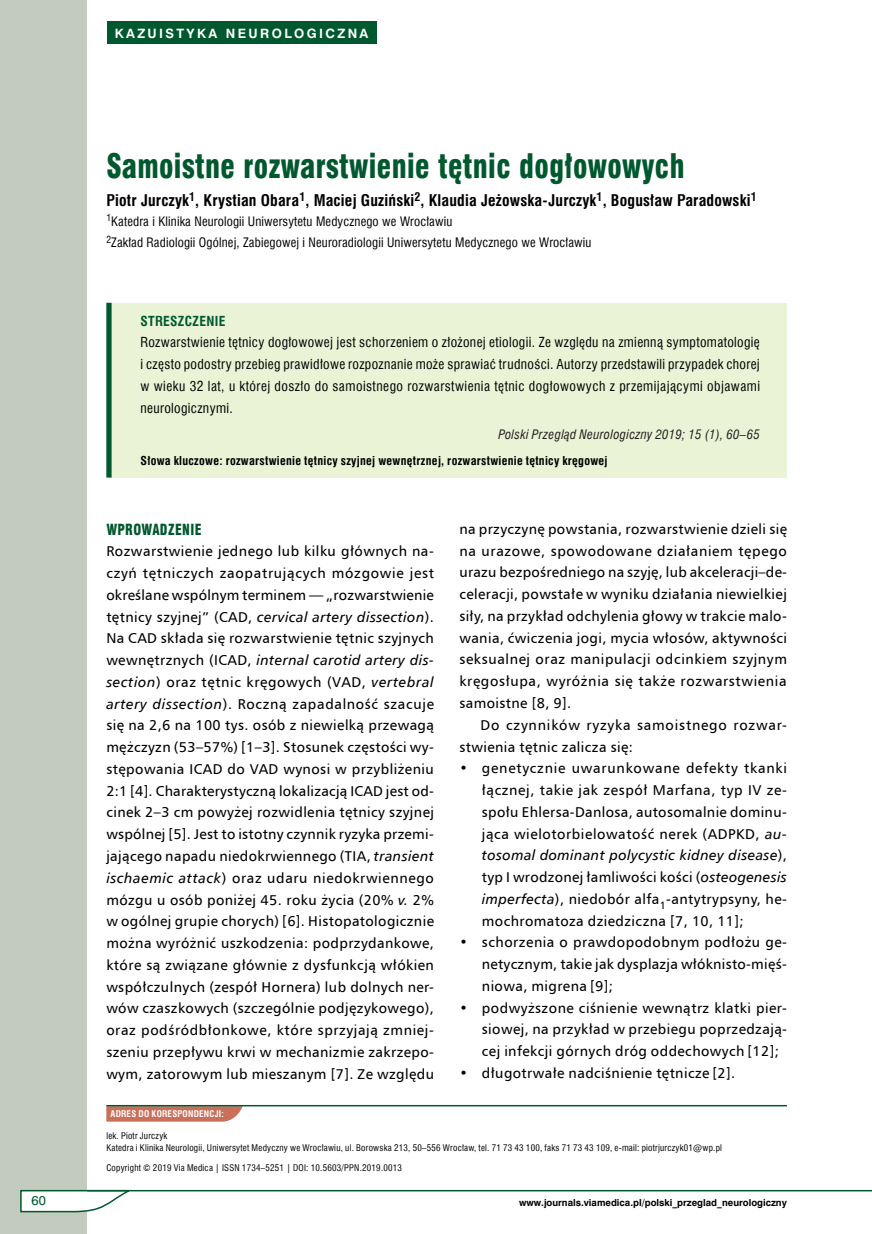
<style>
.page{position:relative;width:872px;height:1234px;background:#fff}
.page>*{position:absolute;margin:0;border:0;box-sizing:border-box;transform-origin:0 0}
.Tytuł_I_---_PL{font:33px "Swis 721 Blk Cn EU";letter-spacing:.015em;color:#00582e;scale:.88 1}
.Autorzy{font:700 15.75px "Swis 721 Cn EU";letter-spacing:.015em;color:#000}
.Śródtytuł_1{font:15px "Swis 721 Blk Cn EU";letter-spacing:.025em;color:#00582e;scale:.88 1}
.Tekst_-_pierwszy_aka{font:14.25px/21.8px "Humnst 777 EU";letter-spacing:.03em;color:#000;text-align:justify}
.Tekst_-_nastepne_aka{font:14.25px/21.8px "Humnst 777 EU";letter-spacing:.055em;color:#000}
.Streszczenie_TXT{font:13.5px/21.8px "Swis 721 Cn EU";letter-spacing:.035em;color:#000;text-align:justify}
.Streszczenie_Tyt{font:700 13.5px "Swis 721 Cn EU";letter-spacing:.025em;color:#00582e}
.Kliniki{font:12.75px/21.8px "Swis 721 Cn EU";letter-spacing:.01em;color:#000}
.Streszczenia_PPN{font:italic 12.75px "Swis 721 Cn EU";letter-spacing:.025em;color:#211d1e}
.Streszczenia_Sło{font:700 12px "Swis 721 Cn EU";letter-spacing:.025em;color:#000}
.t1{font:700 12px "Swis 721 PL";letter-spacing:.2em;color:#fff}
.t2{font:12px "Swis 721 PL";color:#00582e}
.Adres_TXT{font:9px "Swis 721 Cn EU";letter-spacing:.025em;color:#000}
.t3{font:700 9px "Swis 721 PL";color:#000}
.Adres_śródtytuł{font:700 9px "Swis 721 Cn EU";letter-spacing:.025em;color:#fff}
.s1{font-style:italic}
</style>
<div class="page">
<div style="left:109px;top:303px;width:678px;height:174px;background:#eaf3d5"></div>
<div style="left:106px;top:303px;width:6px;height:174px;background:#00582e"></div>
<svg style="left:106px;top:1106px;width:137px;height:15px;background:#c67561"></svg>
<hr style="left:106px;top:1104px;width:681px;height:2px;background:#00582e">
<div style="left:0;top:0;width:87px;height:1233px;background:#c2cbbe"></div>
<svg style="left:20px;top:1189px;width:115px;height:23px"></svg>
<hr style="left:87px;top:1189px;width:785px;height:2px;background:#00582e">
<div style="left:107px;top:21px;width:269px;height:23px;background:#00582e"></div>
<p class="t1" style="left:115px;top:25px;width:255px">KAZUISTYKA NEUROLOGICZNA</p>
<p class="Tytuł_I_---_PL" style="left:106px;top:145px;width:658px">Samoistne rozwarstwienie tętnic dogłowowych</p>
<p class="Autorzy" style="left:106px;top:190px;width:652px">Piotr Jurczyk<sup>1</sup>, Krystian Obara<sup>1</sup>, Maciej Guziński<sup>2</sup>, Klaudia Jeżowska-Jurczyk<sup>1</sup>, Bogusław Paradowski<sup>1</sup></p>
<p class="Kliniki" style="left:106px;top:210px;width:487px"><sup>1</sup>Katedra i Klinika Neurologii Uniwersytetu Medycznego we Wrocławiu<br><sup>2</sup>Zakład Radiologii Ogólnej, Zabiegowej i Neuroradiologii Uniwersytetu Medycznego we Wrocławiu</p>
<p class="Streszczenie_Tyt" style="left:140px;top:312px;width:86px">STRESZCZENIE</p>
<p class="Streszczenie_TXT" style="left:140px;top:331px;width:621px">Rozwarstwienie tętnicy dogłowowej jest schorzeniem o złożonej etiologii. Ze względu na zmienną symptomatologię i często podostry przebieg prawidłowe rozpoznanie może sprawiać trudności. Autorzy przedstawili przypadek chorej w wieku 32 lat, u której doszło do samoistnego rozwarstwienia tętnic dogłowowych z przemijającymi objawami neurologicznymi.</p>
<p class="Streszczenia_PPN" style="left:498px;top:426px;width:263px">Polski Przegląd Neurologiczny 2019; 15 (1), 60–65</p>
<p class="Streszczenia_Sło" style="left:140px;top:453px;width:468px">Słowa kluczowe: rozwarstwienie tętnicy szyjnej wewnętrznej, rozwarstwienie tętnicy kręgowej</p>
<p class="Śródtytuł_1" style="left:106px;top:519px;width:110px">WPROWADZENIE</p>
<p class="Tekst_-_pierwszy_aka" style="left:106px;top:540px;width:329px">Rozwarstwienie jednego lub kilku głównych na&shy;czyń tętniczych zaopatrujących mózgowie jest określane wspólnym terminem — „rozwarstwienie tętnicy szyjnej” (CAD, <span class="s1">cervical artery dissection</span>).<br>Na CAD składa się rozwarstwienie tętnic szyjnych wewnętrznych (ICAD, <span class="s1">internal carotid artery dis&shy;section</span>) oraz tętnic kręgowych (VAD, <span class="s1">vertebral artery dissection</span>). Roczną zapadalność szacuje się na 2,6 na 100 tys. osób z niewielką przewagą mężczyzn (53–57%) [1–3]. Stosunek częstości wy&shy;stępowania ICAD do VAD wynosi w przybliżeniu 2:1 [4]. Charakterystyczną lokalizacją ICAD jest od&shy;cinek 2–3 cm powyżej rozwidlenia tętnicy szyjnej wspólnej [5]. Jest to istotny czynnik ryzyka przemi&shy;jającego napadu niedokrwiennego (TIA, <span class="s1">transient ischaemic attack</span>) oraz udaru niedokrwiennego mózgu u osób poniżej 45. roku życia (20% <span class="s1">v.</span> 2% w ogólnej grupie chorych) [6]. Histopatologicznie można wyróżnić uszkodzenia: podprzydankowe, które są związane głównie z dysfunkcją włókien współczulnych (zespół Hornera) lub dolnych ner&shy;wów czaszkowych (szczególnie podjęzykowego), oraz podśródbłonkowe, które sprzyjają zmniej&shy;szeniu przepływu krwi w mechanizmie zakrzepo&shy;wym, zatorowym lub mieszanym [7]. Ze względu</p>
<p class="Tekst_-_pierwszy_aka" style="left:459px;top:517px;width:329px">na przyczynę powstania, rozwarstwienie dzieli się na urazowe, spowodowane działaniem tępego urazu bezpośredniego na szyję, lub akceleracji–de&shy;celeracji, powstałe w wyniku działania niewielkiej siły, na przykład odchylenia głowy w trakcie malo&shy;wania, ćwiczenia jogi, mycia włosów, aktywności seksualnej oraz manipulacji odcinkiem szyjnym kręgosłupa, wyróżnia się także rozwarstwienia samoistne [8, 9].</p>
<p class="Tekst_-_nastepne_aka" style="left:459px;top:713px;width:329px;text-indent:21px">Do czynników ryzyka samoistnego rozwar&shy;stwienia tętnic zalicza się:</p>
<p class="Tekst_-_pierwszy_aka" style="left:482px;top:757px;width:306px;text-indent:-22px">• genetycznie uwarunkowane defekty tkanki łącznej, takie jak zespół Marfana, typ IV ze&shy;społu Ehlersa-Danlosa, autosomalnie dominu&shy;jąca wielotorbielowatość nerek (ADPKD, <span class="s1">au&shy;tosomal dominant polycystic kidney disease</span>), typ I wrodzonej łamliwości kości (<span class="s1">osteogenesis imperfecta</span>), niedobór alfa<sub>1</sub>-antytrypsyny, he&shy;mochromatoza dziedziczna [7, 10, 11];</p>
<p class="Tekst_-_pierwszy_aka" style="left:482px;top:931px;width:306px;text-indent:-22px">• schorzenia o prawdopodobnym podłożu ge&shy;netycznym, takie jak dysplazja włóknisto-mięś&shy;niowa, migrena [9];</p>
<p class="Tekst_-_pierwszy_aka" style="left:482px;top:996px;width:306px;text-indent:-22px">• podwyższone ciśnienie wewnątrz klatki pier&shy;siowej, na przykład w przebiegu poprzedzają&shy;cej infekcji górnych dróg oddechowych [12];</p>
<p class="Tekst_-_pierwszy_aka" style="left:459px;top:1061px;width:277px">• długotrwałe nadciśnienie tętnicze [2].</p>
<p class="Adres_śródtytuł" style="left:111px;top:1108px;width:115px">ADRES DO KORESPONDENCJI:</p>
<p class="Adres_TXT" style="left:106px;top:1129px;width:63px">lek. Piotr Jurczyk</p>
<p class="Adres_TXT" style="left:106px;top:1140px;width:617px">Katedra i Klinika Neurologii, Uniwersytet Medyczny we Wrocławiu, ul. Borowska 213, 50–556 Wrocław, tel. 71 73 43 100, faks 71 73 43 109, e-mail: piotrjurczyk01@wp.pl</p>
<p class="Adres_TXT" style="left:106px;top:1161px;width:297px">Copyright © 2019 Via Medica | ISSN 1734–5251 | DOI: 10.5603/PPN.2019.0013</p>
<p class="t2" style="left:32px;top:1192px;width:16px">60</p>
<p class="t3" style="left:519px;top:1196px;width:269px">www.journals.viamedica.pl/polski_przeglad_neurologiczny</p>
</div>
